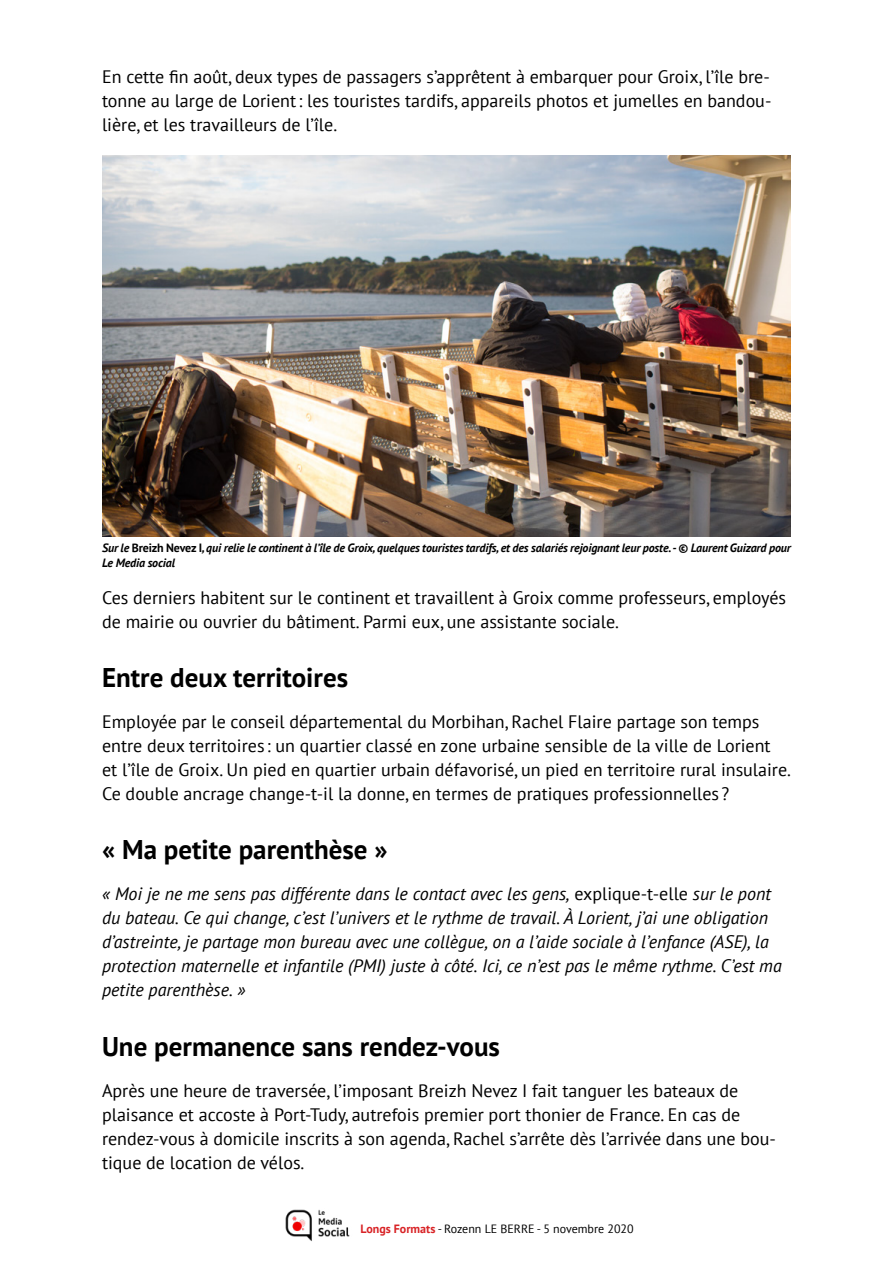
<style>
.page{position:relative;width:893px;height:1263px;background:#fff}
.page>*{position:absolute;margin:0;border:0;box-sizing:border-box;transform-origin:0 0}
.t1{font:700 27px "PT Sans";color:#000}
.t2{font:18px/24px "PT Sans";color:#000}
.t3{font:italic 18px/24px "PT Sans";color:#000}
.t4{font:italic 700 12px/15px "PT Sans";letter-spacing:-.01em;color:#000}
.t5{font:12px "PT Sans";color:#000}
.s1{font-style:normal}
.s2{font-weight:700;color:#d82326}
</style>
<div class="page">
<img style="left:285px;top:1209px;width:65px;height:33px">
<img style="left:102px;top:155px;width:689px;height:381px">
<p class="t2" style="left:102px;top:64px;width:671px;text-align:justify">En cette fin août, deux types de passagers s’apprêtent à embarquer pour Groix, l’île bre&shy;tonne au large de Lorient: les touristes tardifs, appareils photos et jumelles en bandou&shy;lière, et les travailleurs de l’île.</p>
<p class="t4" style="left:102px;top:540px;width:690px">Sur le <span class="s1">Breizh Nevez I</span>, qui relie le continent à l’île de Groix, quelques touristes tardifs, et des salariés rejoignant leur poste. - © Laurent Guizard pour<br>Le Media social</p>
<p class="t2" style="left:102px;top:585px;width:685px">Ces derniers habitent sur le continent et travaillent à Groix comme professeurs, employés de mairie ou ouvrier du bâtiment. Parmi eux, une assistante sociale.</p>
<h1 class="t1" style="left:102px;top:660px;width:248px">Entre deux territoires</h1>
<p class="t2" style="left:102px;top:710px;width:690px">Employée par le conseil départemental du Morbihan, Rachel Flaire partage son temps entre deux territoires : un quartier classé en zone urbaine sensible de la ville de Lorient<br>et l’île de Groix. Un pied en quartier urbain défavorisé, un pied en territoire rural insulaire.<br>Ce double ancrage change-t-il la donne, en termes de pratiques professionnelles ?</p>
<h1 class="t1" style="left:102px;top:832px;width:287px">« Ma petite parenthèse »</h1>
<p class="t3" style="left:102px;top:882px;width:681px">« Moi je ne me sens pas différente dans le contact avec les gens, <span class="s1">explique-t-elle</span> sur le pont du bateau. Ce qui change, c’est l’univers et le rythme de travail. À Lorient, j’ai une obligation d’astreinte, je partage mon bureau avec une collègue, on a l’aide sociale à l’enfance (ASE), la protection maternelle et infantile (PMI) juste à côté. Ici, ce n’est pas le même rythme. C’est ma petite parenthèse. »</p>
<h1 class="t1" style="left:102px;top:1028px;width:399px">Une permanence sans rendez-vous</h1>
<p class="t2" style="left:102px;top:1078px;width:675px">Après une heure de traversée, l’imposant Breizh Nevez I fait tanguer les bateaux de plaisance et accoste à Port-Tudy, autrefois premier port thonier de France. En cas de rendez-vous à domicile inscrits à son agenda, Rachel s’arrête dès l’arrivée dans une bou&shy;tique de location de vélos.</p>
<p class="t5" style="left:361px;top:1221px;width:275px"><span class="s2">Longs Formats</span> - Rozenn LE BERRE - 5 novembre 2020</p>
</div>
